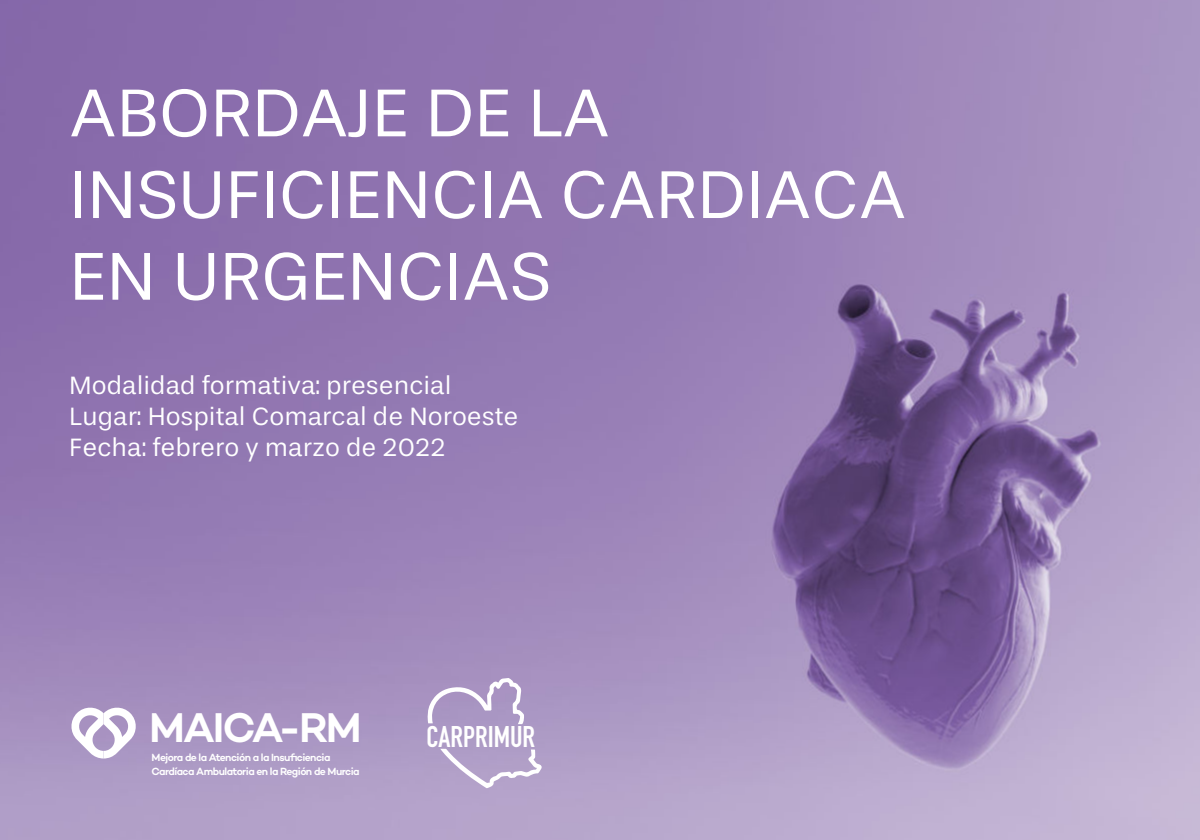
<style>
.page{position:relative;width:1200px;height:840px;background:#fff}
.page>*{position:absolute;margin:0;border:0;box-sizing:border-box;transform-origin:0 0}
.t1{font:70px/81.6px "Stevie Sans";color:#fff}
.t2{font:600 42.4px "Campton";letter-spacing:-.05em;color:#fff}
.t3{font:700 29.4px "DIN Condensed";color:#fff}
.t4{font:26px/31.2px "Stevie Sans";color:#fff}
.t5{font:600 10.6px/13.4px "Campton";letter-spacing:-.055em;color:#fff}
</style>
<div class="page">
<img style="left:0;top:0;width:1200px;height:840px">
<svg style="left:70px;top:706px;width:68px;height:53px"></svg>
<svg style="left:427px;top:678px;width:115px;height:110px;background:#b5a4cb"></svg>
<h1 class="t1" style="left:69px;top:73px;width:839px">ABORDAJE DE LA<br>INSUFICIENCIA CARDIACA<br>EN URGENCIAS</h1>
<p class="t4" style="left:69px;top:370px;width:451px">Modalidad formativa: presencial<br>Lugar: Hospital Comarcal de Noroeste<br>Fecha: febrero y marzo de 2022</p>
<h2 class="t2" style="left:149px;top:712px;width:214px">MAICA-RM</h2>
<p class="t5" style="left:152px;top:752px;width:210px">Mejora de la Atención a la Insuficiencia<br>Cardíaca Ambulatoria en la Región de Murcia</p>
<p class="t3" style="left:427px;top:719px;width:110px">CARPRIMUR</p>
</div>
